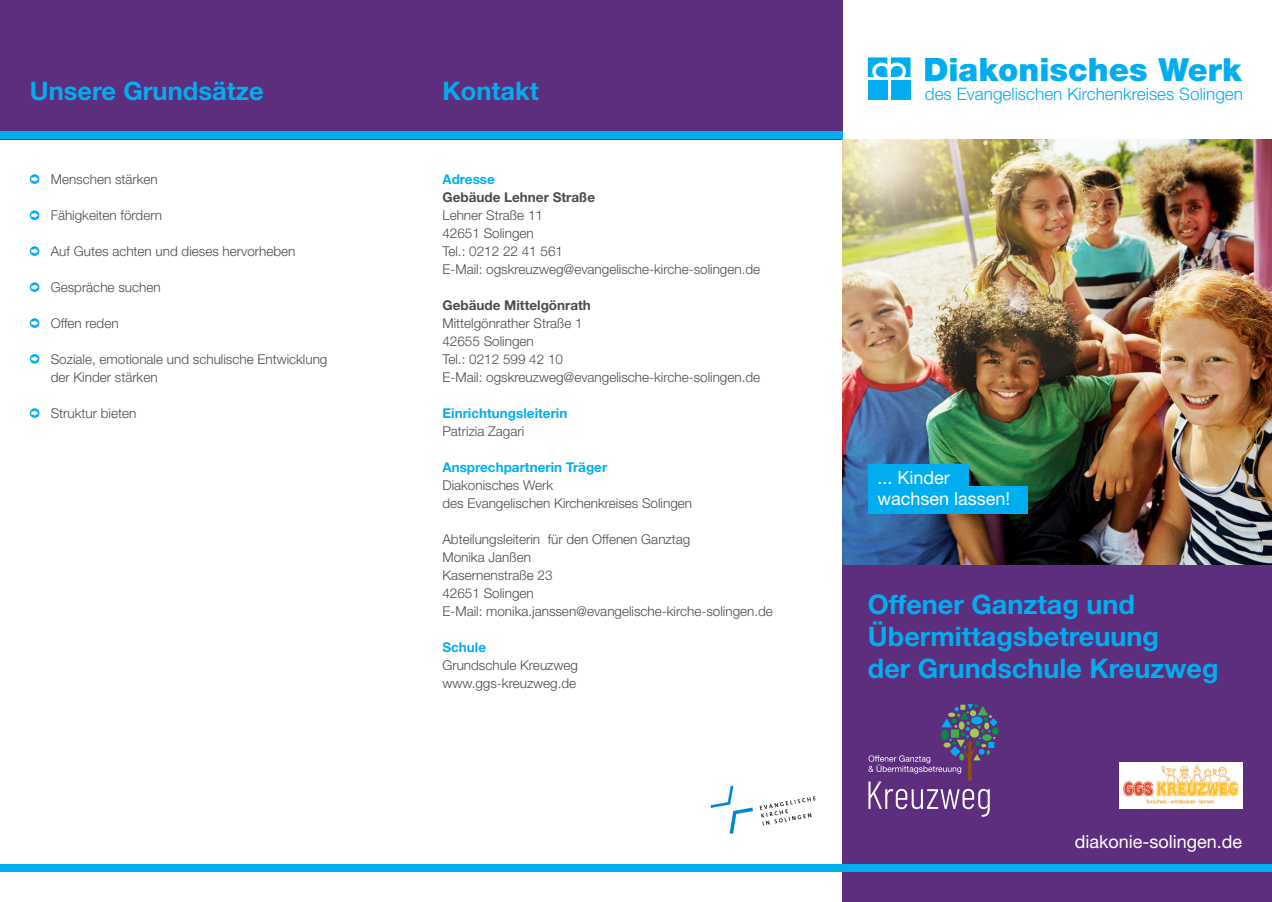
<style>
.page{position:relative;width:1272px;height:902px;background:#fff}
.page>*{position:absolute;margin:0;border:0;box-sizing:border-box;transform-origin:0 0}
.t1{font:900 32.25px "Helvetica Neue LT Std";color:#00aeef}
.t2{font:700 27px/32.4px "Helvetica Neue LT Std";color:#00aeef}
.t3{font:700 25.5px "Helvetica Neue LT Std";color:#00aeef}
.t4{font:18px/21.6px "Helvetica Neue LT Std";color:#fff}
.t5{font:300 17.25px "Helvetica Neue LT Std";color:#00aeef}
.t6{font:300 13.5px/18px "Helvetica Neue LT Std";color:#4b4c4d}
.t7{font:700 13.5px "Helvetica Neue LT Std";color:#00aeef}
.t8{font:700 13.5px "Helvetica Neue LT Std";color:#4b4c4d}
.s1{font-size:31.8px}
</style>
<div class="page">
<div style="left:0;top:0;width:842px;height:139px;background:#5e2e7e"></div>
<div style="left:842px;top:518px;width:429px;height:383px;background:#5e2e7e"></div>
<img style="left:842px;top:139px;width:429px;height:425px">
<div style="left:0;top:863px;width:1271px;height:8px;background:#00aeef"></div>
<div style="left:991px;top:727px;width:7px;height:7px;background:#008c46;border-radius:50%"></div>
<svg style="left:868px;top:704px;width:127px;height:112px"></svg>
<svg style="left:867px;top:57px;width:43px;height:20px"></svg>
<div style="left:867px;top:81px;width:20px;height:19px;background:#00aeef"></div>
<div style="left:890px;top:81px;width:20px;height:19px;background:#00aeef"></div>
<div style="left:0;top:131px;width:842px;height:8px;background:#00aeef"></div>
<svg style="left:710px;top:785px;width:43px;height:48px"></svg>
<svg style="left:759px;top:796px;width:56px;height:29px"></svg>
<svg style="left:30px;top:174px;width:9px;height:10px"></svg>
<svg style="left:30px;top:210px;width:9px;height:10px"></svg>
<svg style="left:30px;top:246px;width:9px;height:10px"></svg>
<svg style="left:30px;top:282px;width:9px;height:10px"></svg>
<svg style="left:30px;top:318px;width:9px;height:10px"></svg>
<svg style="left:30px;top:354px;width:9px;height:9px"></svg>
<svg style="left:30px;top:408px;width:9px;height:10px"></svg>
<div style="left:867px;top:464px;width:101px;height:27px;background:#00aeef"></div>
<div style="left:867px;top:486px;width:160px;height:27px;background:#00aeef"></div>
<img style="left:1119px;top:762px;width:123px;height:46px">
<h3 class="t3" style="left:30px;top:75px;width:235px">Unsere Grundsätze</h3>
<p class="t6" style="left:51px;top:170px;width:109px">Menschen stärken</p>
<p class="t6" style="left:51px;top:206px;width:113px">Fähigkeiten fördern</p>
<p class="t6" style="left:51px;top:242px;width:246px">Auf Gutes achten und dieses hervorheben</p>
<p class="t6" style="left:51px;top:278px;width:111px">Gespräche suchen</p>
<p class="t6" style="left:51px;top:314px;width:69px">Offen reden</p>
<p class="t6" style="left:51px;top:350px;width:278px">Soziale, emotionale und schulische Entwicklung der Kinder stärken</p>
<p class="t6" style="left:51px;top:404px;width:87px">Struktur bieten</p>
<h3 class="t3" style="left:442px;top:75px;width:98px">Kontakt</h3>
<p class="t7" style="left:442px;top:171px;width:54px">Adresse</p>
<p class="t8" style="left:442px;top:189px;width:154px">Gebäude Lehner Straße</p>
<p class="t6" style="left:442px;top:206px;width:319px">Lehner Straße 11<br>42651 Solingen<br>Tel.: 0212 22 41 561<br>E-Mail: ogskreuzweg@evangelische-kirche-solingen.de</p>
<p class="t8" style="left:442px;top:297px;width:150px">Gebäude Mittelgönrath</p>
<p class="t6" style="left:442px;top:314px;width:319px">Mittelgönrather Straße 1<br>42655 Solingen<br>Tel.: 0212 599 42 10<br>E-Mail: ogskreuzweg@evangelische-kirche-solingen.de</p>
<p class="t7" style="left:442px;top:405px;width:126px">Einrichtungsleiterin</p>
<p class="t6" style="left:442px;top:422px;width:83px">Patrizia Zagari</p>
<p class="t7" style="left:442px;top:459px;width:166px">Ansprechpartnerin Träger</p>
<p class="t6" style="left:442px;top:476px;width:251px">Diakonisches Werk<br>des Evangelischen Kirchenkreises Solingen</p>
<p class="t6" style="left:442px;top:530px;width:332px">Abteilungsleiterin für den Offenen Ganztag<br>Monika Janßen<br>Kasernenstraße 23<br>42651 Solingen<br>E-Mail: monika.janssen@evangelische-kirche-solingen.de</p>
<p class="t7" style="left:442px;top:639px;width:45px">Schule</p>
<p class="t6" style="left:442px;top:656px;width:137px">Grundschule Kreuzweg www.ggs-kreuzweg.de</p>
<h1 class="t1" style="left:923px;top:50px;width:319px">Diakonisches <span class="s1">Werk</span></h1>
<p class="t5" style="left:924px;top:83px;width:320px">des Evangelischen Kirchenkreises Solingen</p>
<h3 class="t4" style="left:877px;top:466px;width:134px">... Kinder wachsen lassen!</h3>
<h2 class="t2" style="left:867px;top:587px;width:352px">Offener Ganztag und<br>Übermittagsbetreuung<br>der Grundschule Kreuzweg</h2>
<h3 class="t4" style="left:1074px;top:830px;width:169px">diakonie-solingen.de</h3>
</div>
